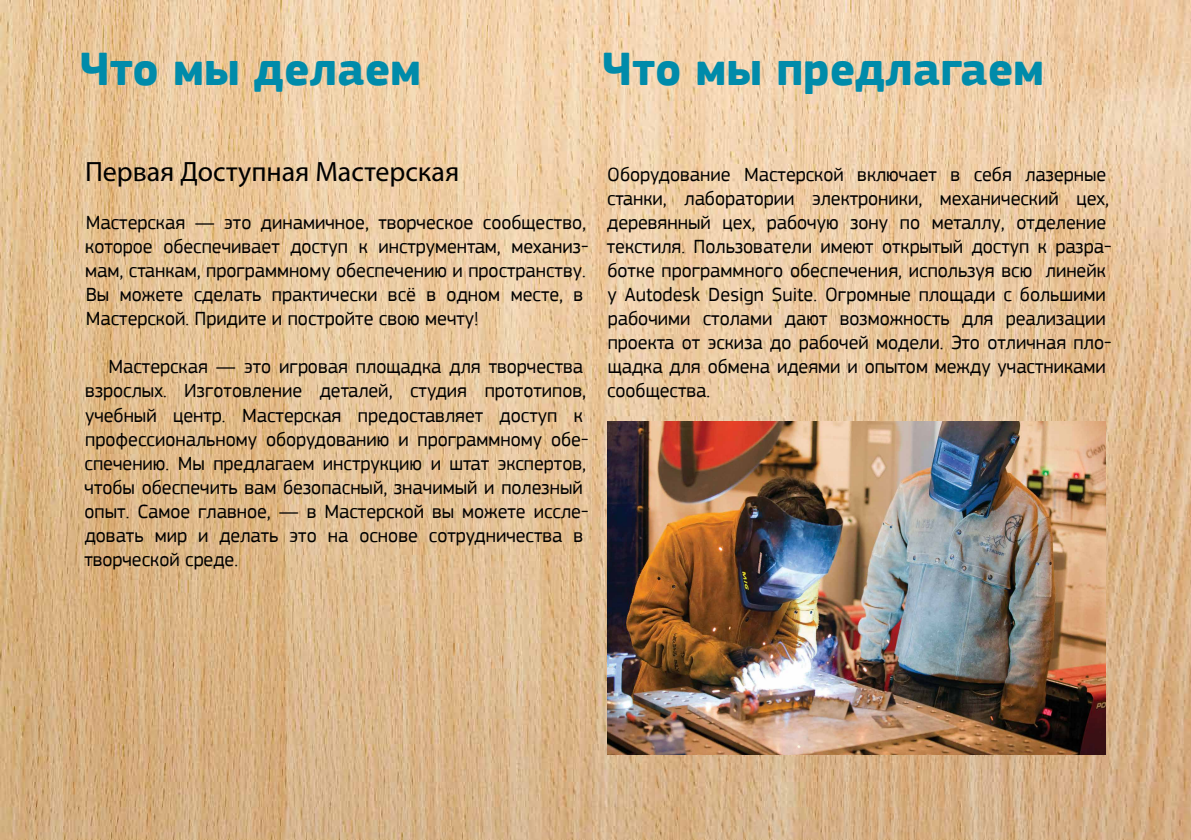
<style>
.page{position:relative;width:1191px;height:840px;background:#fff}
.page>*{position:absolute;margin:0;border:0;box-sizing:border-box;transform-origin:0 0}
.t1{font:700 48px "PF Square Sans Pro";color:#008baa}
.t2{font:28px "Myriad Pro";color:#000}
.t3{font:20px/24px "PF Square Sans Pro";color:#000}
</style>
<div class="page">
<img style="left:0;top:0;width:1191px;height:839px">
<img style="left:607px;top:421px;width:499px;height:333px">
<h1 class="t1" style="left:80px;top:40px;width:343px">Что мы делаем</h1>
<h1 class="t1" style="left:602px;top:40px;width:443px">Что мы предлагаем</h1>
<h2 class="t2" style="left:85px;top:154px;width:376px">Первая Доступная Мастерская</h2>
<p class="t3" style="left:85px;top:211px;width:504px">Мастерская — это динамичное, творческое сообщество, которое обеспечивает доступ к инструментам, механиз&shy;мам, станкам, программному обеспечению и пространству.<br>Вы можете сделать практически всё в одном месте, в Мастерской. Придите и постройте свою мечту!</p>
<p class="t3" style="left:84px;top:355px;width:505px;text-indent:24px">Мастерская — это игровая площадка для творчества взрослых. Изготовление деталей, студия прототипов, учебный центр. Мастерская предоставляет доступ к профессиональному оборудованию и программному обе&shy;спечению. Мы предлагаем инструкцию и штат экспертов, чтобы обеспечить вам безопасный, значимый и полезный опыт. Самое главное, — в Мастерской вы можете иссле&shy;довать мир и делать это на основе сотрудничества в творческой среде.</p>
<p class="t3" style="left:607px;top:163px;width:506px">Оборудование Мастерской включает в себя лазерные станки, лаборатории электроники, механический цех, деревянный цех, рабочую зону по металлу, отделение текстиля. Пользователи имеют открытый доступ к разра&shy;ботке программного обеспечения, используя всю линейк у Autodesk Design Suite. Огромные площади с большими рабочими столами дают возможность для реализации проекта от эскиза до рабочей модели. Это отличная пло&shy;щадка для обмена идеями и опытом между участниками сообщества.</p>
</div>
